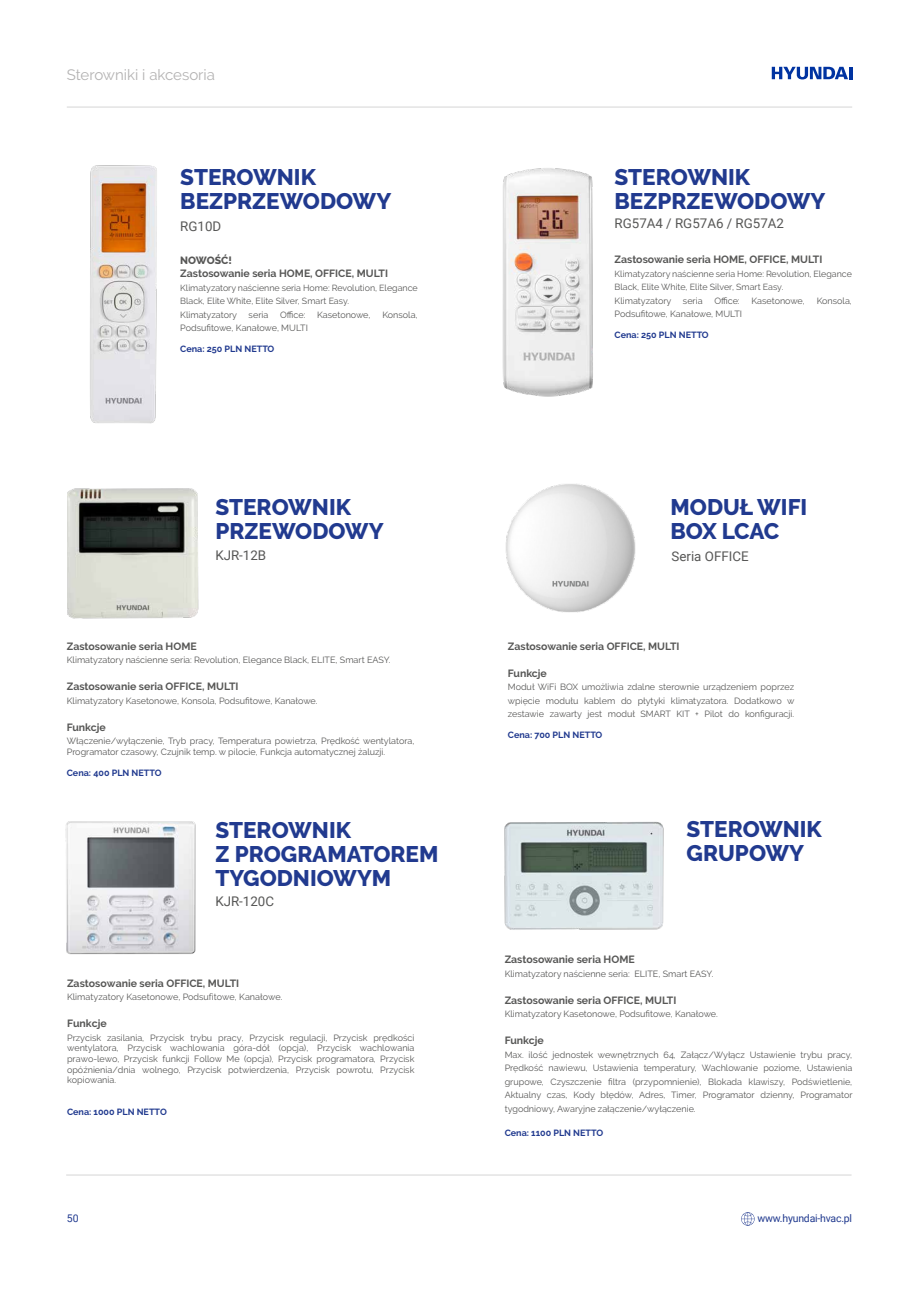
<style>
.page{position:relative;width:919px;height:1289px;background:#fff}
.page>*{position:absolute;margin:0;border:0;box-sizing:border-box;transform-origin:0 0}
.t1{font:800 22.5px/24px "Raleway";color:#213a8f}
.t2{font:15px "Raleway";color:#b3b2b2}
.t3{font:13.35px "Roboto";color:#575756}
.t4{font:700 10.5px "Raleway";color:#575756}
.t5{font:10.5px "Roboto";letter-spacing:-.02em;color:#213a8f}
.t6{font:800 10.5px "Raleway";color:#575756}
.t7{font:9px/13.5px "Raleway";color:#575756;text-align:justify}
.t8{font:700 9px "Raleway";color:#213a8f}
.t9{font:8.85px/13.5px "Raleway";color:#575756}
</style>
<div class="page">
<svg style="left:741px;top:1212px;width:13px;height:13px"></svg>
<svg style="left:771px;top:67px;width:77px;height:12px"></svg>
<svg style="left:849px;top:67px;width:3px;height:12px"></svg>
<hr style="left:67px;top:106px;width:785px;height:2px;background:#e3e3e3">
<hr style="left:66px;top:1174px;width:785px;height:1px;background:#e3e3e3">
<img style="left:90px;top:165px;width:67px;height:259px">
<img style="left:502px;top:168px;width:91px;height:229px">
<img style="left:67px;top:488px;width:132px;height:131px">
<img style="left:65px;top:821px;width:131px;height:134px">
<img style="left:504px;top:821px;width:160px;height:109px">
<img style="left:506px;top:483px;width:130px;height:130px">
<h2 class="t2" style="left:67px;top:66px;width:150px">Sterowniki i akcesoria</h2>
<h1 class="t1" style="left:180px;top:165px;width:212px">STEROWNIK<br>BEZPRZEWODOWY</h1>
<h3 class="t3" style="left:180px;top:216px;width:42px">RG10D</h3>
<p class="t6" style="left:180px;top:254px;width:53px">NOWOŚĆ!</p>
<p class="t4" style="left:180px;top:267px;width:209px">Zastosowanie seria HOME, OFFICE, MULTI</p>
<p class="t9" style="left:180px;top:281px;width:239px">Klimatyzatory naścienne seria Home: Revolution, Elegance<br>Black, Elite White, Elite Silver, Smart Easy.</p>
<p class="t7" style="left:180px;top:308px;width:58px">Klimatyzatory</p>
<p class="t7" style="left:249px;top:308px;width:21px">seria</p>
<p class="t7" style="left:280px;top:308px;width:27px">Office:</p>
<p class="t7" style="left:317px;top:308px;width:55px">Kasetonowe,</p>
<p class="t7" style="left:382px;top:308px;width:37px">Konsola,</p>
<p class="t7" style="left:180px;top:321px;width:129px">Podsufitowe, Kanałowe, MULTI</p>
<p class="t8" style="left:180px;top:344px;width:96px">Cena: 250 PLN NETTO</p>
<h1 class="t1" style="left:215px;top:495px;width:170px">STEROWNIK<br>PRZEWODOWY</h1>
<h3 class="t3" style="left:215px;top:546px;width:52px">KJR-12B</h3>
<p class="t4" style="left:67px;top:640px;width:131px">Zastosowanie seria HOME</p>
<p class="t7" style="left:67px;top:653px;width:325px">Klimatyzatory naścienne seria: Revolution, Elegance Black, ELITE, Smart EASY.</p>
<p class="t4" style="left:67px;top:680px;width:173px">Zastosowanie seria OFFICE, MULTI</p>
<p class="t7" style="left:67px;top:693px;width:252px">Klimatyzatory Kasetonowe, Konsola, Podsufitowe, Kanałowe.</p>
<p class="t4" style="left:67px;top:721px;width:41px">Funkcje</p>
<p class="t7" style="left:67px;top:735px;width:349px;line-height:10.5px">Włączenie/wyłączenie, Tryb pracy, Temperatura powietrza, Prędkość wentylatora,<br>Programator czasowy, Czujnik temp. w pilocie, Funkcja automatycznej żaluzji.</p>
<p class="t8" style="left:67px;top:767px;width:96px">Cena: 400 PLN NETTO</p>
<h1 class="t1" style="left:215px;top:818px;width:224px">STEROWNIK<br>Z PROGRAMATOREM<br>TYGODNIOWYM</h1>
<h3 class="t3" style="left:215px;top:891px;width:60px">KJR-120C</h3>
<p class="t4" style="left:67px;top:977px;width:174px">Zastosowanie seria OFFICE, MULTI</p>
<p class="t7" style="left:67px;top:990px;width:217px">Klimatyzatory Kasetonowe, Podsufitowe, Kanałowe.</p>
<p class="t4" style="left:67px;top:1017px;width:41px">Funkcje</p>
<p class="t7" style="left:67px;top:1032px;width:349px;line-height:10.5px">Przycisk zasilania, Przycisk trybu pracy, Przycisk regulacji, Przycisk prędkości wentylatora, Przycisk wachlowania góra-dół (opcja), Przycisk wachlowania prawo-lewo, Przycisk funkcji Follow Me (opcja), Przycisk programatora, Przycisk opóźnienia/dnia wolnego, Przycisk potwierdzenia, Przycisk powrotu, Przycisk kopiowania.</p>
<p class="t8" style="left:67px;top:1106px;width:101px">Cena: 1000 PLN NETTO</p>
<h1 class="t1" style="left:614px;top:165px;width:212px">STEROWNIK<br>BEZPRZEWODOWY</h1>
<h3 class="t3" style="left:614px;top:214px;width:171px">RG57A4 / RG57A6 / RG57A2</h3>
<p class="t4" style="left:614px;top:254px;width:209px">Zastosowanie seria HOME, OFFICE, MULTI</p>
<p class="t9" style="left:614px;top:267px;width:239px">Klimatyzatory naścienne seria Home: Revolution, Elegance<br>Black, Elite White, Elite Silver, Smart Easy.</p>
<p class="t7" style="left:614px;top:294px;width:58px">Klimatyzatory</p>
<p class="t7" style="left:683px;top:294px;width:21px">seria</p>
<p class="t7" style="left:714px;top:294px;width:27px">Office:</p>
<p class="t7" style="left:751px;top:294px;width:55px">Kasetonowe,</p>
<p class="t7" style="left:816px;top:294px;width:37px">Konsola,</p>
<p class="t7" style="left:614px;top:307px;width:129px">Podsufitowe, Kanałowe, MULTI</p>
<p class="t8" style="left:614px;top:330px;width:96px">Cena: 250 PLN NETTO</p>
<h1 class="t1" style="left:670px;top:495px;width:138px">MODUŁ WIFI<br>BOX LCAC</h1>
<h3 class="t3" style="left:671px;top:547px;width:78px">Seria OFFICE</h3>
<p class="t4" style="left:508px;top:640px;width:173px">Zastosowanie seria OFFICE, MULTI</p>
<p class="t4" style="left:508px;top:667px;width:41px">Funkcje</p>
<p class="t7" style="left:508px;top:680px;width:288px">Moduł WiFi BOX umożliwia zdalne sterownie urządzeniem poprzez wpięcie modułu kablem do płytyki klimatyzatora. Dodatkowo w zestawie zawarty jest moduł SMART KIT + Pilot do konfiguracji.</p>
<p class="t8" style="left:508px;top:730px;width:96px">Cena: 700 PLN NETTO</p>
<h1 class="t1" style="left:686px;top:817px;width:137px">STEROWNIK<br>GRUPOWY</h1>
<p class="t4" style="left:504px;top:953px;width:131px">Zastosowanie seria HOME</p>
<p class="t7" style="left:504px;top:966px;width:210px">Klimatyzatory naścienne seria: ELITE, Smart EASY.</p>
<p class="t4" style="left:504px;top:994px;width:173px">Zastosowanie seria OFFICE, MULTI</p>
<p class="t7" style="left:504px;top:1007px;width:214px">Klimatyzatory Kasetonowe, Podsufitowe, Kanałowe.</p>
<p class="t4" style="left:504px;top:1034px;width:41px">Funkcje</p>
<p class="t7" style="left:504px;top:1047px;width:349px">Max. ilość jednostek wewnętrznych 64, Załącz/Wyłącz Ustawienie trybu pracy, Prędkość nawiewu, Ustawienia temperatury, Wachlowanie poziome, Ustawienia grupowe, Czyszczenie filtra (przypomnienie), Blokada klawiszy, Podświetlenie, Aktualny czas, Kody błędów, Adres, Timer, Programator dzienny, Programator tygodniowy, Awaryjne załączenie/wyłączenie.</p>
<p class="t8" style="left:504px;top:1127px;width:100px">Cena: 1100 PLN NETTO</p>
<p class="t5" style="left:67px;top:1211px;width:13px">50</p>
<p class="t5" style="left:757px;top:1210px;width:96px">www.hyundai-hvac.pl</p>
</div>
